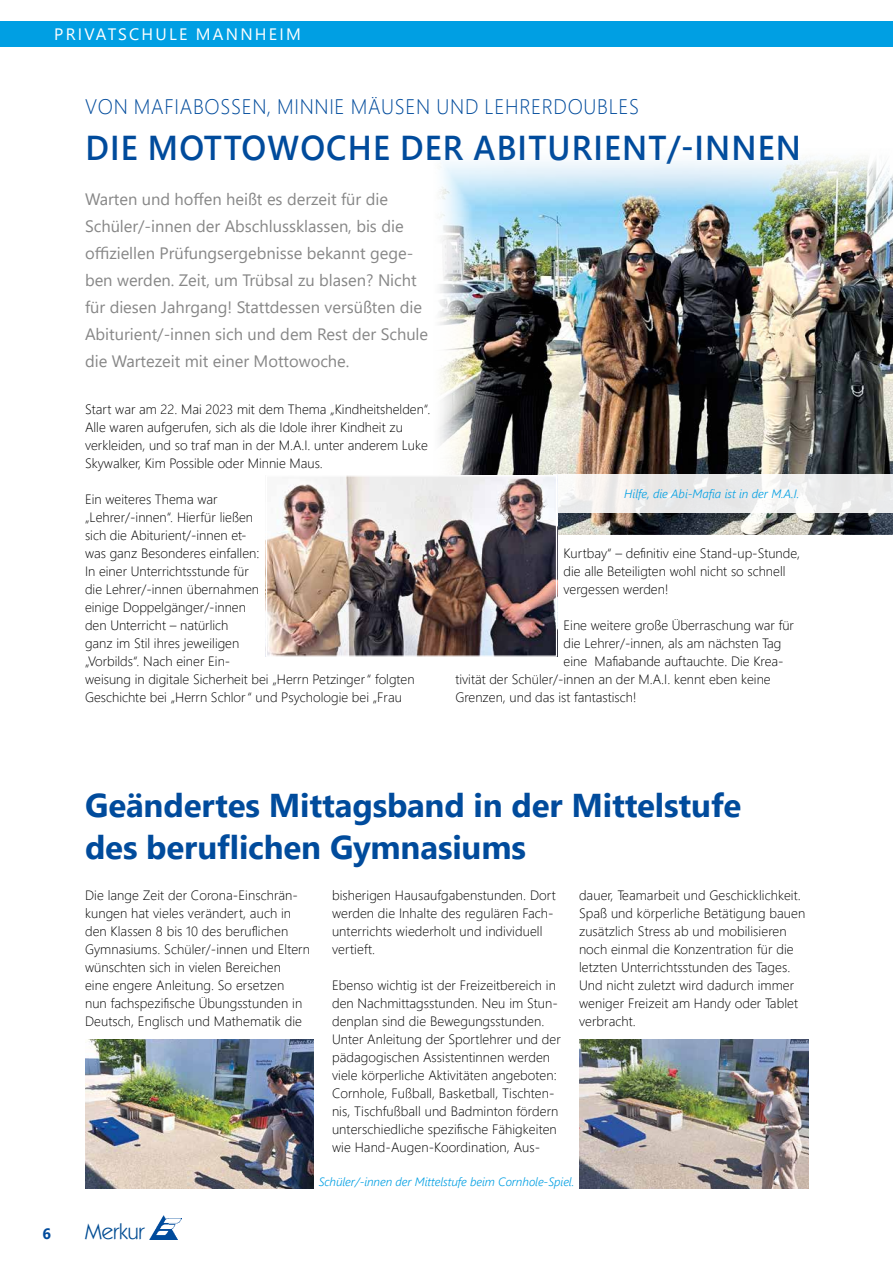
<style>
.page{position:relative;width:893px;height:1263px;background:#fff}
.page>*{position:absolute;margin:0;border:0;box-sizing:border-box;transform-origin:0 0}
.t1{font:600 34.5px "Segoe UI";letter-spacing:.035em;color:#004b9c;scale:.95 1}
.t2{font:700 33px/42px "Segoe UI";letter-spacing:-.005em;color:#004b9c}
.t3{font:22.05px "Kabel IT Cby BT";color:#004c93}
.t4{font:300 21px "Segoe UI";letter-spacing:.035em;color:#004b9c;scale:.95 1}
.t5{font:16.5px/27px "Segoe UI";color:#878787}
.t6{font:16.5px "Segoe UI";letter-spacing:.135em;color:#fff}
.t7{font:700 15px "Segoe UI";color:#004b9c}
.t8{font:300 13.5px/18px "Segoe UI";letter-spacing:.005em;color:#000}
.t9{font:italic 300 12px "Segoe UI";letter-spacing:-.005em;color:#009fe3}
</style>
<div class="page">
<img style="left:150px;top:1216px;width:32px;height:23px">
<div style="left:0;top:21px;width:893px;height:26px;background:#009fe3"></div>
<img style="left:439px;top:158px;width:454px;height:376px">
<img style="left:85px;top:1039px;width:229px;height:149px">
<img style="left:579px;top:1039px;width:229px;height:149px">
<svg style="left:557px;top:475px;width:336px;height:38px;fill:#eaeaeb"></svg>
<img style="left:268px;top:477px;width:287px;height:178px">
<div style="left:266px;top:475px;width:291px;height:182px;border:1px solid #fff"></div>
<p class="t6" style="left:54px;top:18px;width:248px">PRIVATSCHULE MANNHEIM</p>
<h3 class="t4" style="left:85px;top:86px;width:585px">VON MAFIABOSSEN, MINNIE MÄUSEN UND LEHRERDOUBLES</h3>
<h1 class="t1" style="left:85px;top:115px;width:755px">DIE MOTTOWOCHE DER ABITURIENT/-INNEN</h1>
<p class="t5" style="left:85px;top:184px;width:345px">Warten und hoffen heißt es derzeit für die Schüler/-innen der Abschlussklassen, bis die offiziellen Prüfungsergebnisse bekannt gege&shy;ben werden. Zeit, um Trübsal zu blasen? Nicht für diesen Jahrgang! Stattdessen versüßten die Abiturient/-innen sich und dem Rest der Schule die Wartezeit mit einer Mottowoche.</p>
<p class="t8" style="left:85px;top:399px;width:347px">Start war am 22. Mai 2023 mit dem Thema „Kindheitshelden“.<br>Alle waren aufgerufen, sich als die Idole ihrer Kindheit zu verkleiden, und so traf man in der M.A.I. unter anderem Luke Skywalker, Kim Possible oder Minnie Maus.</p>
<p class="t8" style="left:85px;top:489px;width:331px">Ein weiteres Thema war<br>„Lehrer/-innen“. Hierfür ließen<br>sich die Abiturient/-innen et-<br>was ganz Besonderes einfallen:<br>In einer Unterrichtsstunde für<br>die Lehrer/-innen übernahmen<br>einige Doppelgänger/-innen<br>den Unterricht – natürlich<br>ganz im Stil ihres jeweiligen<br>„Vorbilds“. Nach einer Ein-<br>weisung in digitale Sicherheit bei „Herrn Petzinger“ folgten Geschichte bei „Herrn Schlor“ und Psychologie bei „Frau</p>
<p class="t9" style="left:624px;top:482px;width:177px">Hilfe, die Abi-Mafia ist in der M.A.I.</p>
<p class="t8" style="left:563px;top:543px;width:238px">Kurtbay“ – definitiv eine Stand-up-Stunde, die alle Beteiligten wohl nicht so schnell vergessen werden!</p>
<p class="t8" style="left:563px;top:615px;width:232px">Eine weitere große Überraschung war für</p>
<p class="t8" style="left:563px;top:633px;width:219px">die Lehrer/-innen, als am nächsten Tag</p>
<p class="t8" style="left:563px;top:651px;width:222px">eine Mafiabande auftauchte. Die Krea-</p>
<p class="t8" style="left:455px;top:669px;width:317px">tivität der Schüler/-innen an der M.A.I. kennt eben keine</p>
<p class="t8" style="left:455px;top:687px;width:183px">Grenzen, und das ist fantastisch!</p>
<h2 class="t2" style="left:85px;top:782px;width:658px">Geändertes Mittagsband in der Mittelstufe des beruflichen Gymnasiums</h2>
<p class="t8" style="left:85px;top:885px;width:226px">Die lange Zeit der Corona-Einschrän&shy;kungen hat vieles verändert, auch in den Klassen 8 bis 10 des beruflichen Gymnasiums. Schüler/-innen und Eltern wünschten sich in vielen Bereichen<br>eine engere Anleitung. So ersetzen<br>nun fachspezifische Übungsstunden in Deutsch, Englisch und Mathematik die</p>
<p class="t8" style="left:332px;top:885px;width:225px">bisherigen Hausaufgabenstunden. Dort werden die Inhalte des regulären Fach&shy;unterrichts wiederholt und individuell vertieft.</p>
<p class="t8" style="left:332px;top:975px;width:230px">Ebenso wichtig ist der Freizeitbereich in den Nachmittagsstunden. Neu im Stun&shy;denplan sind die Bewegungsstunden.<br>Unter Anleitung der Sportlehrer und der pädagogischen Assistentinnen werden viele körperliche Aktivitäten angeboten:<br>Cornhole, Fußball, Basketball, Tischten&shy;nis, Tischfußball und Badminton fördern unterschiedliche spezifische Fähigkeiten wie Hand-Augen-Koordination, Aus-</p>
<p class="t8" style="left:579px;top:885px;width:228px">dauer, Teamarbeit und Geschicklichkeit.<br>Spaß und körperliche Betätigung bauen zusätzlich Stress ab und mobilisieren noch einmal die Konzentration für die letzten Unterrichtsstunden des Tages.<br>Und nicht zuletzt wird dadurch immer weniger Freizeit am Handy oder Tablet verbracht.</p>
<p class="t7" style="left:43px;top:1219px;width:10px">6</p>
<h3 class="t3" style="left:85px;top:1217px;width:61px">Merkur</h3>
<p class="t9" style="left:319px;top:1170px;width:257px">Schüler/-innen der Mittelstufe beim Cornhole-Spiel.</p>
</div>
